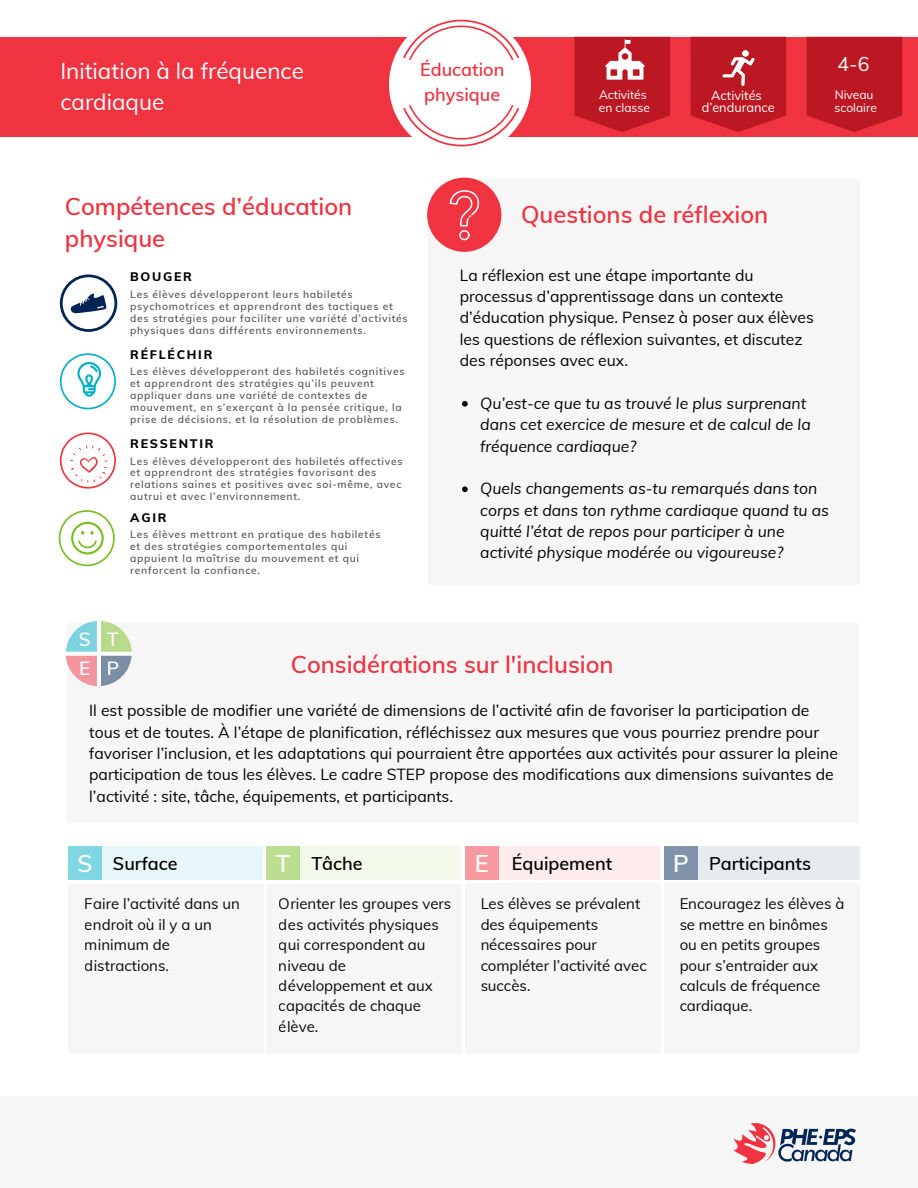
<style>
.page{position:relative;width:918px;height:1188px;background:#fff}
.page>*{position:absolute;margin:0;border:0;box-sizing:border-box;transform-origin:0 0}
.t1{font:600 23.7px/32.7px "Muli";color:#ef3340}
.t2{font:600 23.7px "Muli";color:#fff}
.t3{font:22.5px/31.5px "Muli";color:#fff}
.t4{font:19.5px "Muli";color:#fff}
.t5{font:600 18.75px/28.8px "Muli";color:#fff}
.t6{font:600 18px "Muli";color:#000}
.t7{font:600 18px/25px "Muli";color:#ef3340}
.t8{font:15.75px/21.3px "Muli";color:#000}
.t9{font:italic 15.75px/21.3px "Muli";color:#000}
.t10{font:15px/20.5px "Muli";color:#000}
.t11{font:12.75px/12.3px "Muli";color:#fff;text-align:center}
.t12{font:800 12.45px "Muli";letter-spacing:.14em;color:#000}
.t13{font:12px/13.5px "Muli";color:#fff}
.t14{font:600 10.35px/12px "Muli";letter-spacing:.07em;color:#545454}
</style>
<div class="page">
<div style="left:0;top:1096px;width:918px;height:92px;background:#f6f6f6"></div>
<img style="left:734px;top:1123px;width:121px;height:41px">
<div style="left:428px;top:179px;width:432px;height:405px;background:#f6f6f6"></div>
<div style="left:427px;top:178px;width:74px;height:74px;background:#ef3340;border-radius:50%"></div>
<svg style="left:427px;top:177px;width:52px;height:64px"></svg>
<svg style="left:462px;top:401px;width:6px;height:6px"></svg>
<svg style="left:462px;top:486px;width:6px;height:6px"></svg>
<svg style="left:60px;top:432px;width:56px;height:57px"></svg>
<svg style="left:59px;top:510px;width:56px;height:56px"></svg>
<svg style="left:60px;top:353px;width:56px;height:56px"></svg>
<svg style="left:60px;top:274px;width:57px;height:58px"></svg>
<div style="left:68px;top:623px;width:791px;height:200px;background:#f6f6f6"></div>
<svg style="left:65px;top:620px;width:67px;height:66px"></svg>
<div style="left:102px;top:846px;width:161px;height:34px;background:#e7f7f9"></div>
<div style="left:68px;top:884px;width:195px;height:170px;background:#f6f6f6"></div>
<div style="left:266px;top:884px;width:195px;height:170px;background:#f6f6f6"></div>
<div style="left:499px;top:846px;width:161px;height:34px;background:#fdebed"></div>
<div style="left:465px;top:883px;width:195px;height:171px;background:#f6f6f6"></div>
<div style="left:664px;top:883px;width:195px;height:171px;background:#f6f6f6"></div>
<div style="left:68px;top:846px;width:34px;height:34px;background:#81d6e3"></div>
<div style="left:266px;top:846px;width:34px;height:34px;background:#bcde90"></div>
<div style="left:465px;top:846px;width:34px;height:34px;background:#f79aa0"></div>
<div style="left:664px;top:846px;width:34px;height:34px;background:#8193aa"></div>
<div style="left:300px;top:846px;width:161px;height:34px;background:#f2f8ea"></div>
<div style="left:698px;top:846px;width:161px;height:34px;background:#e7eaee"></div>
<div style="left:0;top:37px;width:918px;height:99px;background:#ef3340"></div>
<svg style="left:807px;top:37px;width:95px;height:95px;background:#c01a25"></svg>
<svg style="left:389px;top:19px;width:142px;height:128px"></svg>
<svg style="left:691px;top:37px;width:95px;height:95px;background:#c11a26"></svg>
<svg style="left:574px;top:37px;width:96px;height:95px;background:#c21b26"></svg>
<img style="left:601px;top:37px;width:47px;height:47px">
<img style="left:719px;top:48px;width:39px;height:40px">
<h2 class="t3" style="left:60px;top:54px;width:245px">Initiation à la fréquence cardiaque</h2>
<h3 class="t7" style="left:420px;top:57px;width:86px">Éducation physique</h3>
<h3 class="t4" style="left:838px;top:51px;width:33px">4-6</h3>
<p class="t13" style="left:599px;top:87px;width:53px">Activités en classe</p>
<p class="t11" style="left:702px;top:89px;width:74px">Activités d’endurance</p>
<p class="t13" style="left:835px;top:87px;width:44px">Niveau scolaire</p>
<h1 class="t1" style="left:65px;top:189px;width:289px">Compétences d’éducation physique</h1>
<p class="t12" style="left:130px;top:269px;width:63px">BOUGER</p>
<p class="t14" style="left:130px;top:288px;width:279px">Les élèves développeront leurs habiletés psychomotrices et apprendront des tactiques et des stratégies pour faciliter une variété d’activités physiques dans différents environnements.</p>
<p class="t12" style="left:130px;top:346px;width:84px">RÉFLÉCHIR</p>
<p class="t14" style="left:130px;top:365px;width:276px">Les élèves développeront des habiletés cognitives et apprendront des stratégies qu’ils peuvent appliquer dans une variété de contextes de mouvement, en s’exerçant à la pensée critique, la prise de décisions, et la résolution de problèmes.</p>
<p class="t12" style="left:130px;top:436px;width:85px">RESSENTIR</p>
<p class="t14" style="left:130px;top:455px;width:274px">Les élèves développeront des habiletés affectives et apprendront des stratégies favorisant des relations saines et positives avec soi-même, avec autrui et avec l’environnement.</p>
<p class="t12" style="left:130px;top:509px;width:38px">AGIR</p>
<p class="t14" style="left:130px;top:528px;width:252px">Les élèves mettront en pratique des habiletés et des stratégies comportementales qui appuient la maîtrise du mouvement et qui renforcent la confiance.</p>
<h1 class="t1" style="left:521px;top:198px;width:249px">Questions de réflexion</h1>
<h3 class="t8" style="left:460px;top:264px;width:356px">La réflexion est une étape importante du processus d’apprentissage dans un contexte d’éducation physique. Pensez à poser aux élèves les questions de réflexion suivantes, et discutez des réponses avec eux.</h3>
<h3 class="t9" style="left:480px;top:392px;width:332px">Qu’est-ce que tu as trouvé le plus surprenant dans cet exercice de mesure et de calcul de la fréquence cardiaque?</h3>
<h3 class="t9" style="left:480px;top:478px;width:350px">Quels changements as-tu remarqués dans ton corps et dans ton rythme cardiaque quand tu as quitté l’état de repos pour participer à une activité physique modérée ou vigoureuse?</h3>
<h3 class="t5" style="left:79px;top:625px;width:42px">S T<br>E P</h3>
<h1 class="t1" style="left:291px;top:647px;width:324px">Considérations sur l'inclusion</h1>
<p class="t8" style="left:89px;top:700px;width:750px">Il est possible de modifier une variété de dimensions de l’activité afin de favoriser la participation de tous et de toutes. À l’étape de planification, réfléchissez aux mesures que vous pourriez prendre pour favoriser l’inclusion, et les adaptations qui pourraient être apportées aux activités pour assurer la pleine participation de tous les élèves. Le cadre STEP propose des modifications aux dimensions suivantes de l’activité : site, tâche, équipements, et participants.</p>
<h3 class="t6" style="left:113px;top:852px;width:66px">Surface</h3>
<h3 class="t6" style="left:311px;top:852px;width:53px">Tâche</h3>
<h3 class="t6" style="left:512px;top:852px;width:102px">Équipement</h3>
<h3 class="t6" style="left:709px;top:852px;width:104px">Participants</h3>
<h1 class="t2" style="left:77px;top:848px;width:17px">S</h1>
<h1 class="t2" style="left:276px;top:848px;width:16px">T</h1>
<h1 class="t2" style="left:475px;top:848px;width:16px">E</h1>
<h1 class="t2" style="left:673px;top:848px;width:17px">P</h1>
<h3 class="t10" style="left:85px;top:893px;width:157px">Faire l’activité dans un endroit où il y a un minimum de distractions.</h3>
<h3 class="t10" style="left:279px;top:893px;width:174px">Orienter les groupes vers des activités physiques qui correspondent au niveau de développement et aux capacités de chaque élève.</h3>
<h3 class="t10" style="left:480px;top:893px;width:168px">Les élèves se prévalent des équipements nécessaires pour compléter l’activité avec succès.</h3>
<h3 class="t10" style="left:679px;top:893px;width:167px">Encouragez les élèves à se mettre en binômes ou en petits groupes pour s’entraider aux calculs de fréquence cardiaque.</h3>
</div>
